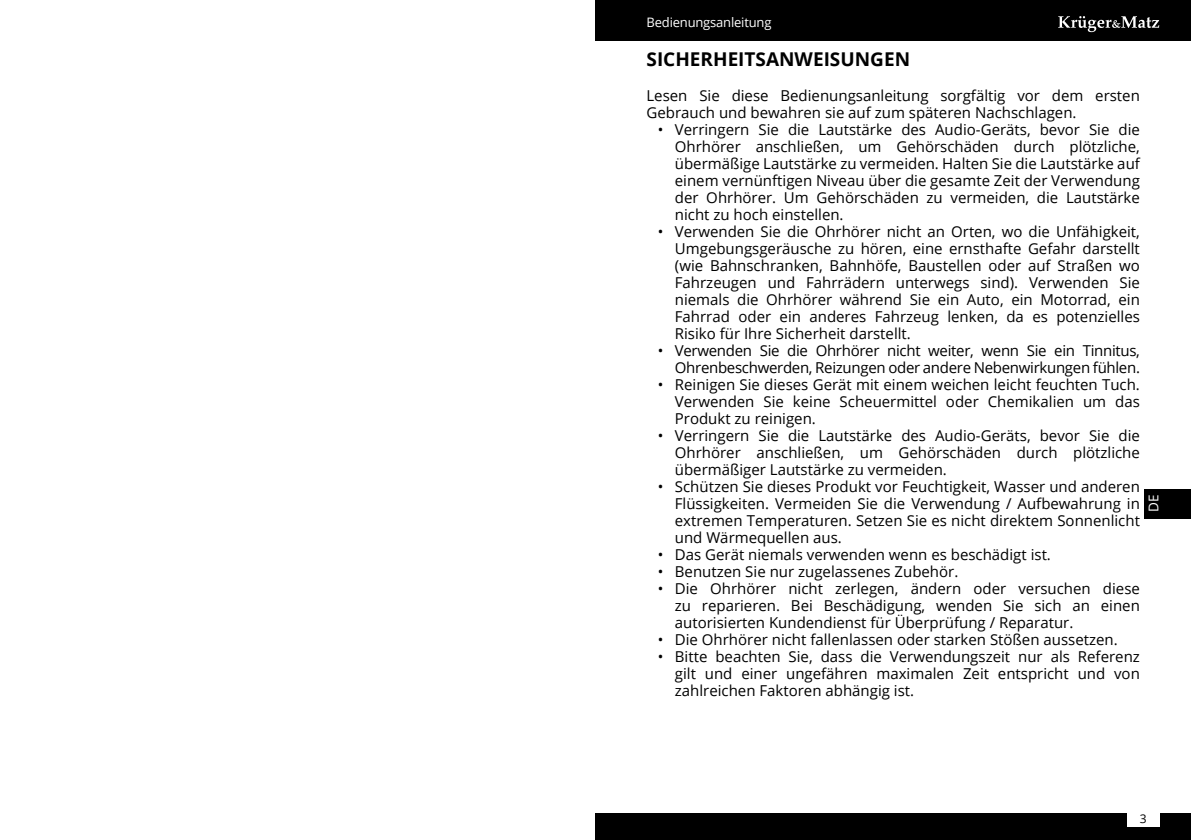
<style>
.page{position:relative;width:1191px;height:840px;background:#fff}
.page>*{position:absolute;margin:0;border:0;box-sizing:border-box;transform-origin:0 0}
.t1{font:700 19px "Open Sans";color:#000}
.t2{font:15px/17px "Open Sans";color:#000;text-align:justify}
.t3{font:15px/17px "Open Sans";letter-spacing:-.02em;color:#000;text-align:right}
.t4{font:13.6px "Open Sans";color:#fff}
.t5{font:13px "Open Sans";letter-spacing:-.015em;color:#fff}
.t6{font:12px "Open Sans";color:#000}
</style>
<div class="page">
<div style="left:595px;top:813px;width:596px;height:26px;background:#000"></div>
<div style="left:595px;top:0;width:596px;height:40px;background:#000"></div>
<div style="left:1127px;top:809px;width:32px;height:17px;background:#fff"></div>
<svg style="left:1058px;top:16px;width:101px;height:16px"></svg>
<div style="left:1144px;top:488px;width:47px;height:30px;background:#000"></div>
<p class="t5" style="left:646px;top:13px;width:126px">Bedienungsanleitung</p>
<p class="t1" style="left:646px;top:45px;width:265px">SICHERHEITSANWEISUNGEN</p>
<p class="t2" style="left:646px;top:86px;width:495px">Lesen Sie diese Bedienungsanleitung sorgfältig vor dem ersten<br>Gebrauch und bewahren sie auf zum späteren Nachschlagen.</p>
<p class="t2" style="left:675px;top:120px;width:466px;text-indent:-17px">• Verringern Sie die Lautstärke des Audio-Geräts, bevor Sie die Ohrhörer anschließen, um Gehörschäden durch plötzliche, übermäßige Lautstärke zu vermeiden. Halten Sie die Lautstärke auf einem vernünftigen Niveau über die gesamte Zeit der Verwendung der Ohrhörer. Um Gehörschäden zu vermeiden, die Lautstärke nicht zu hoch einstellen.</p>
<p class="t2" style="left:675px;top:222px;width:466px;text-indent:-17px">• Verwenden Sie die Ohrhörer nicht an Orten, wo die Unfähigkeit, Umgebungsgeräusche zu hören, eine ernsthafte Gefahr darstellt (wie Bahnschranken, Bahnhöfe, Baustellen oder auf Straßen wo Fahrzeugen und Fahrrädern unterwegs sind). Verwenden Sie niemals die Ohrhörer während Sie ein Auto, ein Motorrad, ein Fahrrad oder ein anderes Fahrzeug lenken, da es potenzielles Risiko für Ihre Sicherheit darstellt.</p>
<p class="t3" style="left:658px;top:341px;width:483px">• Verwenden Sie die Ohrhörer nicht weiter, wenn Sie ein Tinnitus,<br>Ohrenbeschwerden, Reizungen oder andere Nebenwirkungen fühlen.</p>
<p class="t2" style="left:675px;top:375px;width:466px;text-indent:-17px">• Reinigen Sie dieses Gerät mit einem weichen leicht feuchten Tuch.<br>Verwenden Sie keine Scheuermittel oder Chemikalien um das Produkt zu reinigen.</p>
<p class="t2" style="left:675px;top:426px;width:466px;text-indent:-17px">• Verringern Sie die Lautstärke des Audio-Geräts, bevor Sie die Ohrhörer anschließen, um Gehörschäden durch plötzliche übermäßiger Lautstärke zu vermeiden.</p>
<p class="t2" style="left:675px;top:477px;width:466px;text-indent:-17px">• Schützen Sie dieses Produkt vor Feuchtigkeit, Wasser und anderen Flüssigkeiten. Vermeiden Sie die Verwendung / Aufbewahrung in extremen Temperaturen. Setzen Sie es nicht direktem Sonnenlicht und Wärmequellen aus.</p>
<p class="t2" style="left:658px;top:545px;width:394px">• Das Gerät niemals verwenden wenn es beschädigt ist.</p>
<p class="t2" style="left:658px;top:562px;width:302px">• Benutzen Sie nur zugelassenes Zubehör.</p>
<p class="t2" style="left:675px;top:579px;width:466px;text-indent:-17px">• Die Ohrhörer nicht zerlegen, ändern oder versuchen diese zu reparieren. Bei Beschädigung, wenden Sie sich an einen autorisierten Kundendienst für Überprüfung / Reparatur.</p>
<p class="t2" style="left:658px;top:630px;width:461px">• Die Ohrhörer nicht fallenlassen oder starken Stößen aussetzen.</p>
<p class="t2" style="left:675px;top:647px;width:466px;text-indent:-17px">• Bitte beachten Sie, dass die Verwendungszeit nur als Referenz gilt und einer ungefähren maximalen Zeit entspricht und von zahlreichen Faktoren abhängig ist.</p>
<p class="t4" style="left:1144px;top:511px;width:19px;rotate:-90deg">DE</p>
<p class="t6" style="left:1139px;top:809px;width:8px">3</p>
</div>
